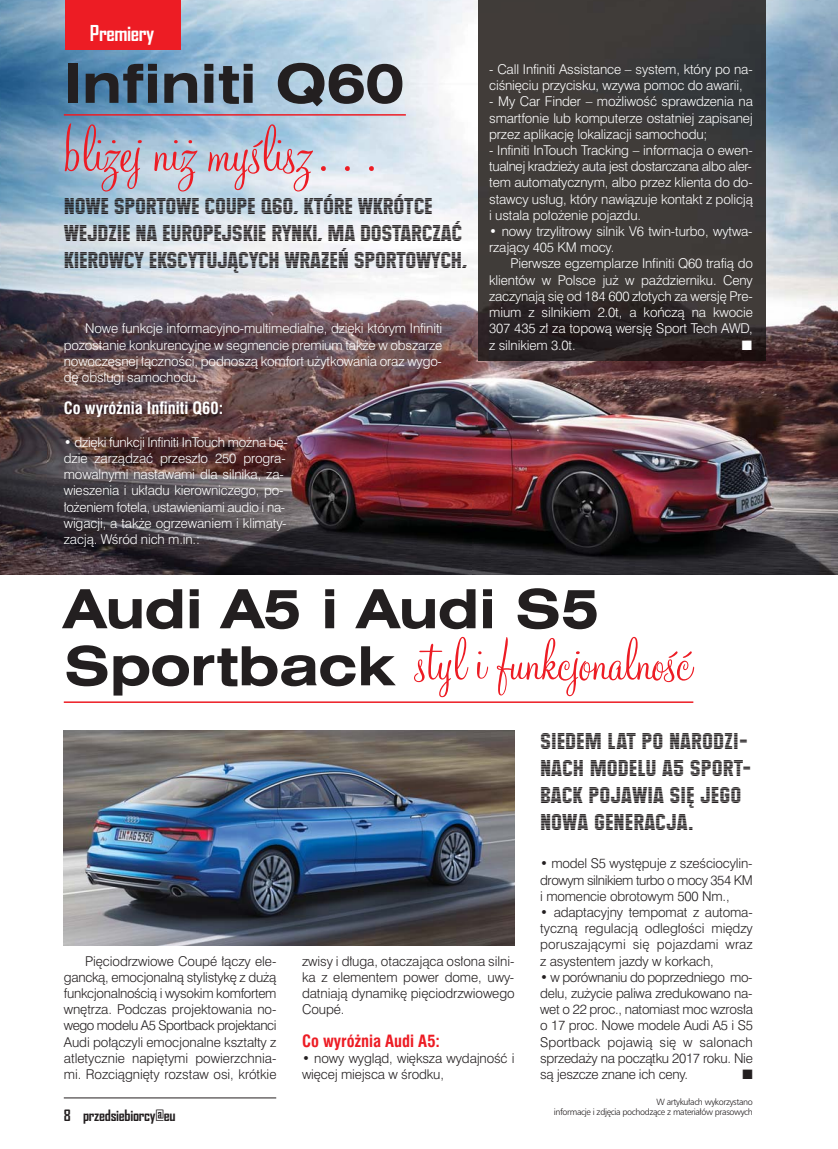
<style>
.page{position:relative;width:838px;height:1149px;background:#fff}
.page>*{position:absolute;margin:0;border:0;box-sizing:border-box;transform-origin:0 0}
.t1{font:72px "Monterey EU";letter-spacing:-.01em;color:#ed1c24}
.t2{font:66px "Monterey EU";letter-spacing:-.01em;color:#ed1c24}
.t3{font:700 54px/57px "Swis 721 Ex EU";letter-spacing:-.01em;color:#231f20}
.t4{font:22.5px/27px "Maximus EU";letter-spacing:-.015em;color:#231f20}
.t5{font:700 21px "Agency FB";letter-spacing:-.02em;color:#fff}
.t6{font:700 16.5px "Swis 721 Cn EU";color:#fff}
.t7{font:700 16.5px "Swis 721 Cn EU";color:#ed1c24}
.t8{font:700 15px "Agency FB";letter-spacing:-.02em;color:#231f20}
.t9{font:13.5px/16.2px "Swis 721 Lt EU";letter-spacing:-.01em;color:#fff;text-align:justify}
.t10{font:13.5px/16.2px "Swis 721 Lt EU";letter-spacing:-.01em;color:#231f20;text-align:justify}
.t11{font:13.5px "Zapf Dingbats ITC";color:#231f20}
.t12{font:13.5px "Zapf Dingbats ITC";color:#fff}
.t13{font:9px/10.5px "Humnst 777 Lt EU";letter-spacing:-.04em;color:#231f20;text-align:right}
</style>
<div class="page">
<img style="left:0;top:0;width:838px;height:574px">
<img style="left:478px;top:0;width:287px;height:360px">
<img style="left:48px;top:312px;width:423px;height:263px">
<hr style="left:64px;top:114px;width:342px;height:2px;background:#ed1c24">
<hr style="left:64px;top:701px;width:629px;height:1px;background:#ed1c24">
<img style="left:64px;top:730px;width:450px;height:215px">
<hr style="left:64px;top:1097px;width:212px;height:1px;background:#231f20">
<div style="left:65px;top:0;width:116px;height:50px;background:#ed1c24"></div>
<h3 class="t5" style="left:90px;top:21px;width:66px">Premiery</h3>
<h3 class="t3" style="left:64px;top:56px;width:342px">Infiniti Q60</h3>
<h1 class="t1" style="left:64px;top:103px;width:321px">bliżej niż myślisz…</h1>
<h3 class="t4" style="left:64px;top:193px;width:405px">NOWE SPORTOWE COUPE Q60, KTÓRE WKRÓTCE<br>WEJDZIE NA EUROPEJSKIE RYNKI, MA DOSTARCZAĆ<br>KIEROWCY EKSCYTUJĄCYCH WRAŻEŃ SPORTOWYCH,</h3>
<p class="t9" style="left:64px;top:321px;width:380px;text-indent:21px">Nowe funkcje informacyjno-multimedialne, dzięki którym Infiniti pozostanie konkurencyjne w segmencie premium także w obszarze nowoczesnej łączności, podnoszą komfort użytkowania oraz wygo&shy;dę obsługi samochodu.</p>
<p class="t6" style="left:64px;top:402px;width:161px">Co wyróżnia Infiniti Q60:</p>
<p class="t9" style="left:64px;top:435px;width:225px;text-align:left">• dzięki funkcji Infiniti InTouch można bę&shy;dzie zarządzać przeszło 250 progra&shy;mowalnymi nastawami dla silnika, za&shy;wieszenia i układu kierowniczego, po&shy;łożeniem fotela, ustawieniami audio i na&shy;wigacji, a także ogrzewaniem i klimaty&shy;zacją. Wśród nich m.in.:</p>
<p class="t9" style="left:489px;top:62px;width:265px">- Call Infiniti Assistance – system, który po na&shy;ciśnięciu przycisku, wzywa pomoc do awarii,</p>
<p class="t9" style="left:489px;top:95px;width:265px">- My Car Finder – możliwość sprawdzenia na smartfonie lub komputerze ostatniej zapisanej przez aplikację lokalizacji samochodu;</p>
<p class="t9" style="left:489px;top:143px;width:265px">- Infiniti InTouch Tracking – informacja o ewen&shy;tualnej kradzieży auta jest dostarczana albo aler&shy;tem automatycznym, albo przez klienta do do&shy;stawcy usług, który nawiązuje kontakt z policją i ustala położenie pojazdu.</p>
<p class="t9" style="left:489px;top:224px;width:265px">• nowy trzylitrowy silnik V6 twin-turbo, wytwa&shy;rzający 405 KM mocy.</p>
<p class="t9" style="left:489px;top:257px;width:265px;text-indent:21px">Pierwsze egzemplarze Infiniti Q60 trafią do klientów w Polsce już w październiku. Ceny zaczynają się od 184 600 złotych za wersję Pre&shy;mium z silnikiem 2.0t, a kończą na kwocie 307 435 zł za topową wersję Sport Tech AWD, z silnikiem 3.0t.</p>
<p class="t12" style="left:741px;top:340px;width:12px">■</p>
<h3 class="t3" style="left:64px;top:581px;width:538px">Audi A5 i Audi S5<br>Sportback</h3>
<h3 class="t4" style="left:540px;top:727px;width:213px">SIEDEM LAT PO NARODZI-<br>NACH MODELU A5 SPORT-<br>BACK POJAWIA SIĘ JEGO<br>NOWA GENERACJA.</h3>
<h2 class="t2" style="left:415px;top:617px;width:277px">styl i funkcjonalność</h2>
<p class="t10" style="left:64px;top:953px;width:214px;text-indent:21px">Pięciodrzwiowe Coupé łączy ele&shy;gancką, emocjonalną stylistykę z dużą funkcjonalnością i wysokim komfortem wnętrza. Podczas projektowania no&shy;wego modelu A5 Sportback projektanci Audi połączyli emocjonalne kształty z atletycznie napiętymi powierzchnia&shy;mi. Rozciągnięty rozstaw osi, krótkie</p>
<p class="t10" style="left:302px;top:953px;width:214px">zwisy i długa, otaczająca osłona silni&shy;ka z elementem power dome, uwy&shy;datniają dynamikę pięciodrzwiowego Coupé.</p>
<p class="t7" style="left:302px;top:1033px;width:140px">Co wyróżnia Audi A5:</p>
<p class="t10" style="left:302px;top:1050px;width:214px">• nowy wygląd, większa wydajność i więcej miejsca w środku,</p>
<p class="t8" style="left:64px;top:1106px;width:113px">8 przedsiebiorcy@eu</p>
<p class="t10" style="left:540px;top:856px;width:214px">• model S5 występuje z sześciocylin&shy;drowym silnikiem turbo o mocy 354 KM i momencie obrotowym 500 Nm.,</p>
<p class="t10" style="left:540px;top:905px;width:214px">• adaptacyjny tempomat z automa&shy;tyczną regulacją odległości między poruszającymi się pojazdami wraz z asystentem jazdy w korkach,</p>
<p class="t10" style="left:540px;top:969px;width:214px">• w porównaniu do poprzedniego mo&shy;delu, zużycie paliwa zredukowano na&shy;wet o 22 proc., natomiast moc wzrosła o 17 proc. Nowe modele Audi A5 i S5<br>Sportback pojawią się w salonach sprzedaży na początku 2017 roku. Nie są jeszcze znane ich ceny.</p>
<p class="t11" style="left:742px;top:1069px;width:12px">■</p>
<p class="t13" style="left:553px;top:1095px;width:201px">W artykułach wykorzystano<br>informacje i zdjęcia pochodzące z materiałów prasowych</p>
</div>
